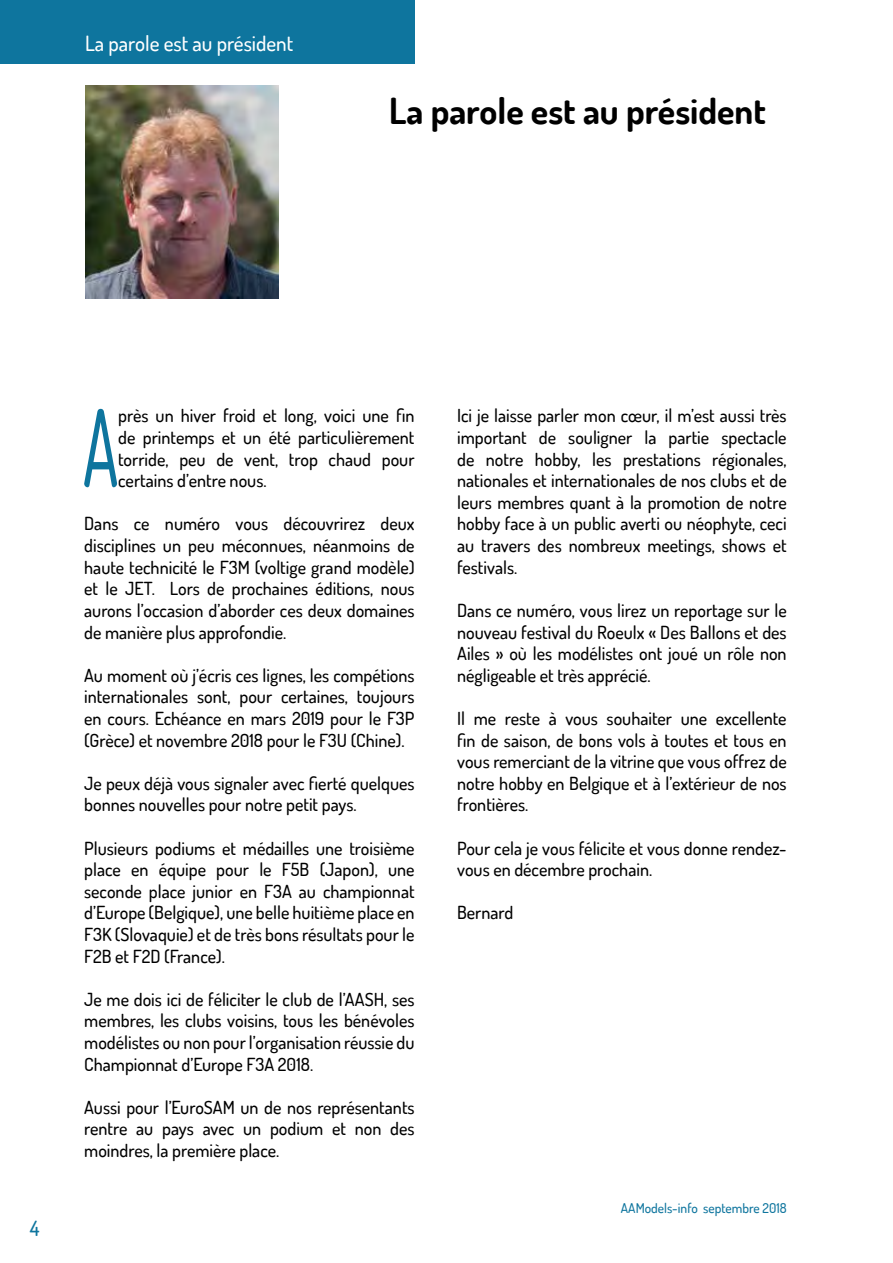
<style>
.page{position:relative;width:893px;height:1263px;background:#fff}
.page>*{position:absolute;margin:0;border:0;box-sizing:border-box;transform-origin:0 0}
.t1{font:500 106.35px "Dosis";color:#0e759e;scale:.6 1}
.t2{font:700 36px "Dosis";color:#000}
.t3{font:500 21px "Dosis";color:#fff}
.t4{font:500 21px "Dosis";color:#0e759e}
.t5{font:500 18px/21.6px "Dosis";color:#000;text-align:justify}
.t6{font:500 13.5px "Dosis";color:#0e759e}
</style>
<div class="page">
<div style="left:0;top:0;width:415px;height:63px;background:#0e759e"></div>
<img style="left:85px;top:85px;width:194px;height:214px">
<p class="t3" style="left:85px;top:30px;width:210px">La parole est au président</p>
<h2 class="t2" style="left:389px;top:87px;width:378px">La parole est au président</h2>
<p class="t4" style="left:30px;top:1214px;width:11px">4</p>
<h1 class="t1" style="left:83px;top:379px;width:60px">A</h1>
<p class="t5" style="left:118px;top:405px;width:298px">près un hiver froid et long, voici une fin de printemps et un été particulièrement torride, peu de vent, trop chaud pour certains d’entre nous.</p>
<p class="t5" style="left:84px;top:513px;width:332px">Dans ce numéro vous découvrirez deux disciplines un peu méconnues, néanmoins de haute technicité le F3M (voltige grand modèle) et le JET. Lors de prochaines éditions, nous aurons l’occasion d’aborder ces deux domaines de manière plus approfondie.</p>
<p class="t5" style="left:84px;top:664px;width:332px">Au moment où j’écris ces lignes, les compétions internationales sont, pour certaines, toujours en cours. Echéance en mars 2019 pour le F3P (Grèce) et novembre 2018 pour le F3U (Chine).</p>
<p class="t5" style="left:84px;top:772px;width:332px">Je peux déjà vous signaler avec fierté quelques bonnes nouvelles pour notre petit pays.</p>
<p class="t5" style="left:84px;top:837px;width:332px">Plusieurs podiums et médailles une troisième place en équipe pour le F5B (Japon), une seconde place junior en F3A au championnat d’Europe (Belgique), une belle huitième place en F3K (Slovaquie) et de très bons résultats pour le F2B et F2D (France).</p>
<p class="t5" style="left:84px;top:988px;width:332px">Je me dois ici de féliciter le club de l’AASH, ses membres, les clubs voisins, tous les bénévoles modélistes ou non pour l’organisation réussie du Championnat d’Europe F3A 2018.</p>
<p class="t5" style="left:84px;top:1096px;width:332px">Aussi pour l’EuroSAM un de nos représentants rentre au pays avec un podium et non des moindres, la première place.</p>
<p class="t5" style="left:457px;top:405px;width:331px">Ici je laisse parler mon cœur, il m’est aussi très important de souligner la partie spectacle de notre hobby, les prestations régionales, nationales et internationales de nos clubs et de leurs membres quant à la promotion de notre hobby face à un public averti ou néophyte, ceci au travers des nombreux meetings, shows et festivals.</p>
<p class="t5" style="left:457px;top:599px;width:331px">Dans ce numéro, vous lirez un reportage sur le nouveau festival du Roeulx « Des Ballons et des Ailes » où les modélistes ont joué un rôle non négligeable et très apprécié.</p>
<p class="t5" style="left:457px;top:707px;width:331px">Il me reste à vous souhaiter une excellente fin de saison, de bons vols à toutes et tous en vous remerciant de la vitrine que vous offrez de notre hobby en Belgique et à l’extérieur de nos frontières.</p>
<p class="t5" style="left:457px;top:837px;width:331px">Pour cela je vous félicite et vous donne rendez&shy;vous en décembre prochain.</p>
<p class="t5" style="left:457px;top:901px;width:58px">Bernard</p>
<p class="t6" style="left:621px;top:1199px;width:167px">AAModels-info septembre 2018</p>
</div>
